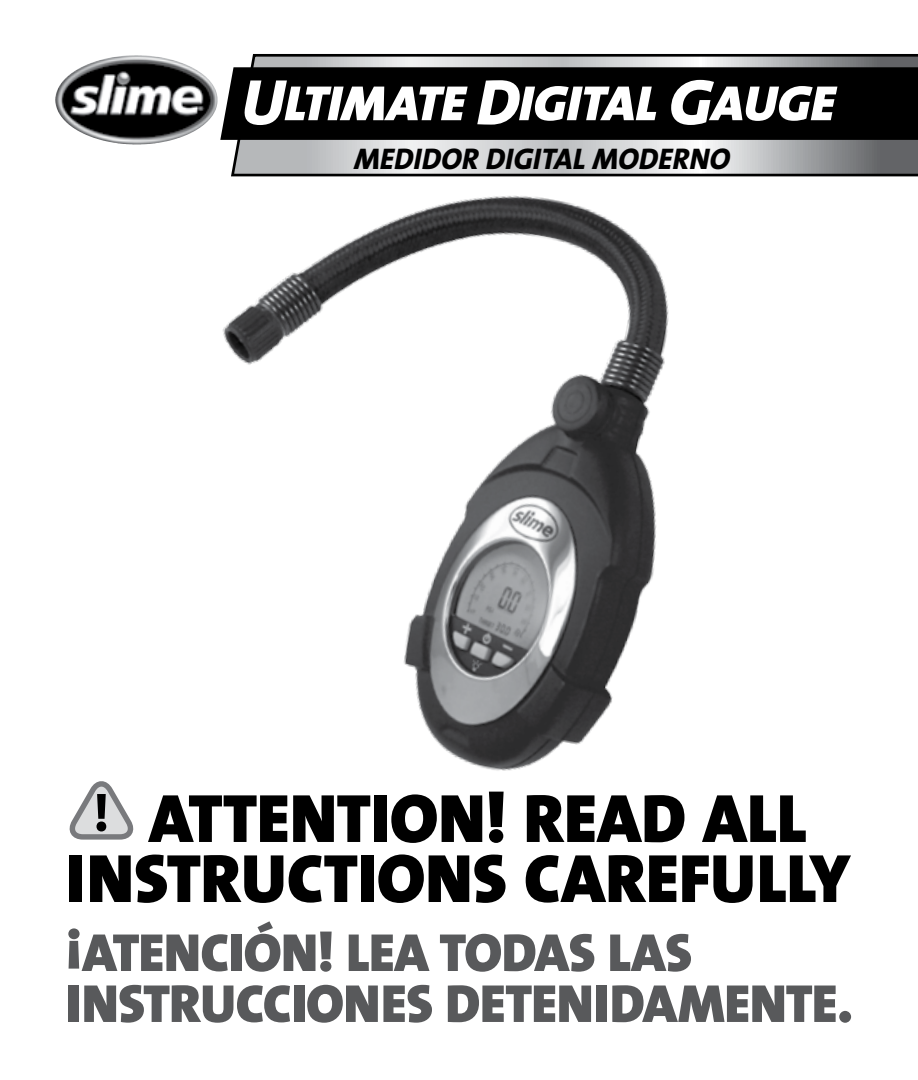
<style>
.page{position:relative;width:918px;height:1080px;background:#fff}
.page>*{position:absolute;margin:0;border:0;box-sizing:border-box;transform-origin:0 0}
.t1{font:900 69px/60px "The Sans";color:#000;text-align:center}
.t2{font:900 54px/51px "The Sans";letter-spacing:-.01em;color:#58595b}
.t3{font:italic 49.8px "The Sans Black Caps";letter-spacing:-.005em;color:#fff;scale:1.04 1}
.t4{font:italic 800 30px "The Sans";color:#000}
.s1{font-family:"The Sans Bold Caps";font-size:60.9px}
</style>
<div class="page">
<img style="left:126px;top:110px;width:543px;height:661px">
<svg style="left:229px;top:54px;width:689px;height:124px;background:#afb0b1"></svg>
<svg style="left:217px;top:65px;width:701px;height:78px;background:#131313"></svg>
<img style="left:63px;top:55px;width:72px;height:26px">
<svg style="left:70px;top:781px;width:63px;height:59px"></svg>
<svg style="left:242px;top:79px;width:47px;height:47px"></svg>
<svg style="left:476px;top:79px;width:45px;height:47px"></svg>
<svg style="left:670px;top:78px;width:46px;height:48px"></svg>
<p class="t3" style="left:242px;top:61px;width:571px"><span class="s1">U</span>LTIMATE <span class="s1">D</span>IGITAL <span class="s1">G</span>AUGE</p>
<p class="t4" style="left:354px;top:133px;width:378px">MEDIDOR DIGITAL MODERNO</p>
<p class="t1" style="left:66px;top:787px;width:786px">ATTENTION! READ ALL<br>INSTRUCTIONS CAREFULLY</p>
<p class="t2" style="left:66px;top:926px;width:789px">¡ATENCIÓN! LEA TODAS LAS<br>INSTRUCCIONES DETENIDAMENTE.</p>
</div>
